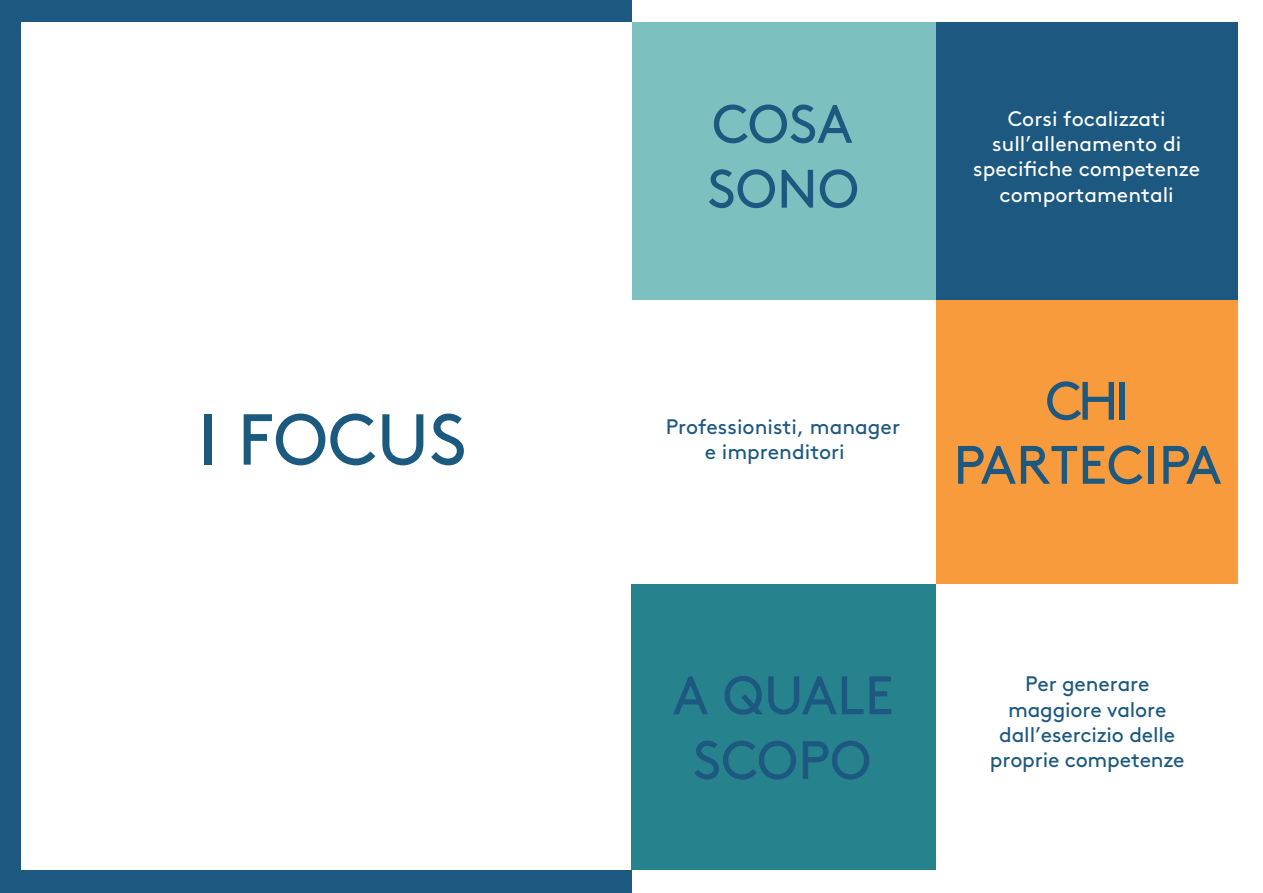
<style>
.page{position:relative;width:1263px;height:893px;background:#fff}
.page>*{position:absolute;margin:0;border:0;box-sizing:border-box;transform-origin:0 0}
.t1{font:72px "Brown Std";color:#1b5a7e}
.t2{font:54px/64.8px "Brown Std";color:#1c587f;text-align:center}
.t3{font:21px/25.2px "Brown Std";letter-spacing:-.01em;color:#1c587f}
.t4{font:21px/25.2px "Brown Std";color:#fff;text-align:center}
</style>
<div class="page">
<div style="left:0;top:0;width:631px;height:893px;background:#1c587f"></div>
<div style="left:21px;top:23px;width:626px;height:847px;background:#fff"></div>
<div style="left:631px;top:584px;width:305px;height:286px;background:#26828d"></div>
<div style="left:936px;top:299px;width:302px;height:285px;background:#f79b3c"></div>
<div style="left:633px;top:23px;width:303px;height:277px;background:#7cc1bf"></div>
<div style="left:936px;top:23px;width:301px;height:277px;background:#1c587f"></div>
<h1 class="t1" style="left:198px;top:398px;width:270px">I FOCUS</h1>
<h2 class="t2" style="left:707px;top:92px;width:153px;text-align:left">COSA<br>SONO</h2>
<p class="t4" style="left:973px;top:106px;width:229px">Corsi focalizzati sull’allenamento di specifiche competenze comportamentali</p>
<p class="t3" style="left:705px;top:414px;width:197px;text-indent:-39px">Professionisti, manager e imprenditori</p>
<h2 class="t2" style="left:953px;top:369px;width:270px;line-height:64.1px">CHI<br>PARTECIPA</h2>
<h2 class="t2" style="left:673px;top:663px;width:222px">A QUALE<br>SCOPO</h2>
<p class="t3" style="left:990px;top:672px;width:196px;text-align:center">Per generare maggiore valore dall’esercizio delle proprie competenze</p>
</div>
